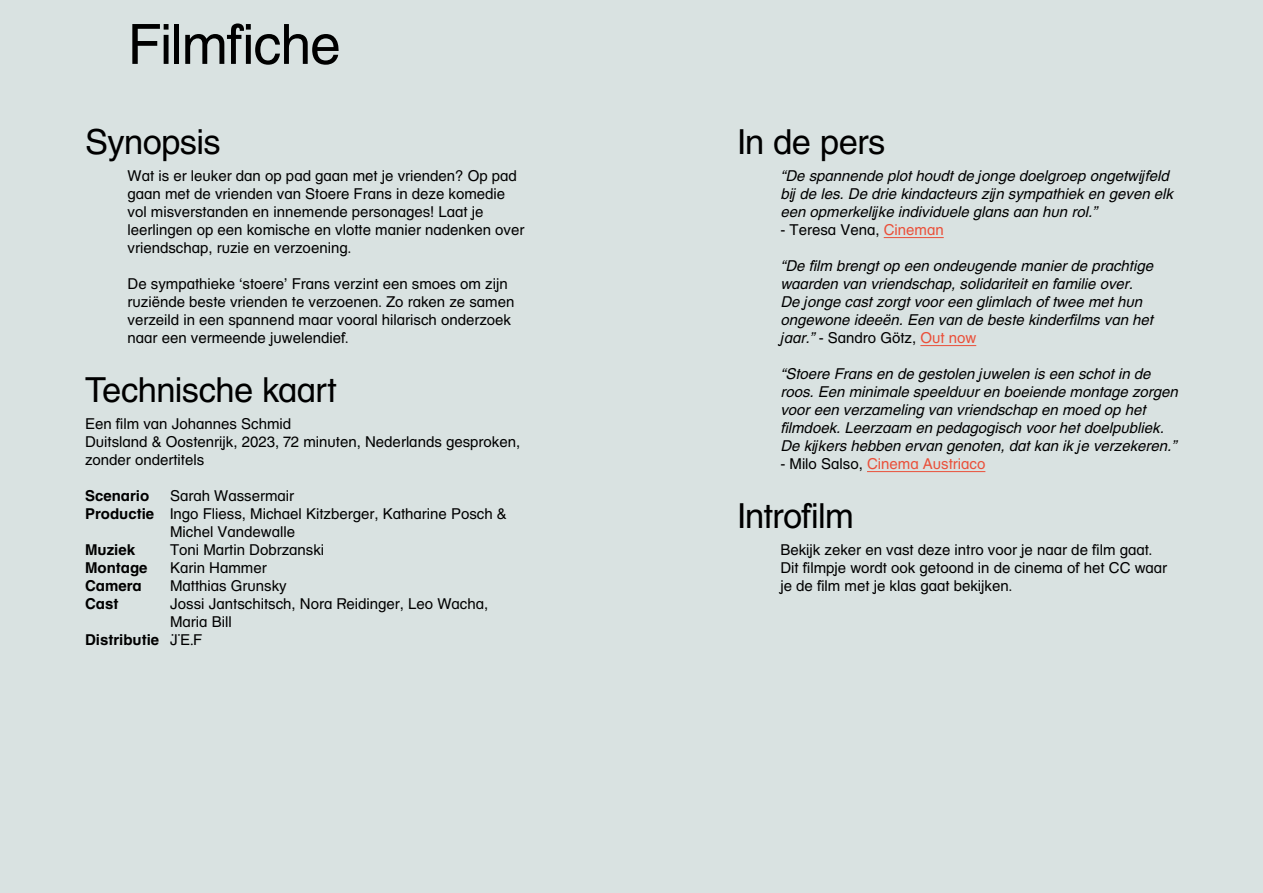
<style>
.page{position:relative;width:1263px;height:893px;background:#d9e2e1}
.page>*{position:absolute;margin:0;border:0;box-sizing:border-box;transform-origin:0 0}
.t1{font:55.5px "JEF";letter-spacing:-.025em;color:#000}
.t2{font:34.5px "JEF";letter-spacing:-.02em;color:#000}
.t3{font:15px/18px "JEF";color:#000}
.t4{font:italic 15px/18px "JEF";color:#000}
.t5{font:700 15px "JEF";color:#000}
.t6{font:15px "JEF";color:#ea503a}
.s1{font-weight:700}
.s2{font-weight:400}
.s3{color:#ea503a}
.s4{font-style:normal}
.s5{font-style:normal;color:#ea503a}
.s6{color:#000}
</style>
<div class="page">
<hr style="left:884px;top:237px;width:60px;height:1px;background:#ea503a">
<hr style="left:920px;top:345px;width:56px;height:1px;background:#ea503a">
<hr style="left:867px;top:471px;width:118px;height:1px;background:#ea503a">
<h1 class="t1" style="left:128px;top:11px;width:215px">Filmfiche</h1>
<h2 class="t2" style="left:85px;top:121px;width:137px">Synopsis</h2>
<p class="t3" style="left:128px;top:166px;width:398px">Wat is er leuker dan op pad gaan met je vrienden? Op pad gaan met de vrienden van Stoere Frans in deze komedie vol misverstanden en innemende personages! Laat je leerlingen op een komische en vlotte manier nadenken over vriendschap, ruzie en verzoening.</p>
<p class="t3" style="left:128px;top:274px;width:388px">De sympathieke ‘stoere’ Frans verzint een smoes om zijn ruziënde beste vrienden te verzoenen. Zo raken ze samen verzeild in een spannend maar vooral hilarisch onderzoek naar een vermeende juwelendief.</p>
<h2 class="t2" style="left:85px;top:369px;width:253px">Technische kaart</h2>
<p class="t3" style="left:85px;top:414px;width:437px">Een film van Johannes Schmid<br>Duitsland &amp; Oostenrijk, 2023, 72 minuten, Nederlands gesproken, zonder ondertitels</p>
<p class="t5" style="left:85px;top:486px;width:66px">Scenario</p>
<p class="t3" style="left:170px;top:486px;width:126px">Sarah Wassermair</p>
<p class="t3" style="left:85px;top:504px;width:423px"><span class="s1">Productie</span> Ingo Fliess, Michael Kitzberger, Katharine Posch &amp;</p>
<p class="t3" style="left:170px;top:522px;width:127px">Michel Vandewalle</p>
<p class="t5" style="left:85px;top:540px;width:52px">Muziek</p>
<p class="t3" style="left:170px;top:540px;width:156px">Toni Martin Dobrzanski</p>
<p class="t5" style="left:85px;top:558px;width:64px">Montage</p>
<p class="t3" style="left:170px;top:558px;width:98px">Karin Hammer</p>
<p class="t5" style="left:85px;top:576px;width:58px">Camera</p>
<p class="t3" style="left:170px;top:576px;width:118px">Matthias Grunsky</p>
<p class="t5" style="left:85px;top:594px;width:35px">Cast</p>
<p class="t3" style="left:170px;top:594px;width:320px">Jossi Jantschitsch, Nora Reidinger, Leo Wacha,</p>
<p class="t3" style="left:170px;top:612px;width:63px">Maria Bill</p>
<p class="t5" style="left:85px;top:630px;width:118px">Distributie <span class="s2">JEF</span></p>
<h2 class="t2" style="left:738px;top:121px;width:149px">In de pers</h2>
<p class="t4" style="left:780px;top:166px;width:394px">“De spannende plot houdt de jonge doelgroep ongetwijfeld bij de les. De drie kindacteurs zijn sympathiek en geven elk een opmerkelijke individuele glans aan hun rol.”</p>
<p class="t3" style="left:780px;top:220px;width:165px">- Teresa Vena, <span class="s3">Cineman</span></p>
<p class="t4" style="left:780px;top:256px;width:374px">“De film brengt op een ondeugende manier de prachtige waarden van vriendschap, solidariteit en familie over.<br>De jonge cast zorgt voor een glimlach of twee met hun ongewone ideeën. Een van de beste kinderfilms van het jaar.” <span class="s4">- Sandro Götz,</span> <span class="s5">Out now</span></p>
<p class="t4" style="left:780px;top:364px;width:399px">“Stoere Frans en de gestolen juwelen is een schot in de roos. Een minimale speelduur en boeiende montage zorgen voor een verzameling van vriendschap en moed op het filmdoek. Leerzaam en pedagogisch voor het doelpubliek.<br>De kijkers hebben ervan genoten, dat kan ik je verzekeren.”</p>
<p class="t6" style="left:780px;top:454px;width:207px"><span class="s6">- Milo Salso,</span> Cinema Austriaco</p>
<h2 class="t2" style="left:738px;top:495px;width:117px">Introfilm</h2>
<p class="t3" style="left:780px;top:540px;width:388px">Bekijk zeker en vast deze intro voor je naar de film gaat.<br>Dit filmpje wordt ook getoond in de cinema of het CC waar je de film met je klas gaat bekijken.</p>
</div>
